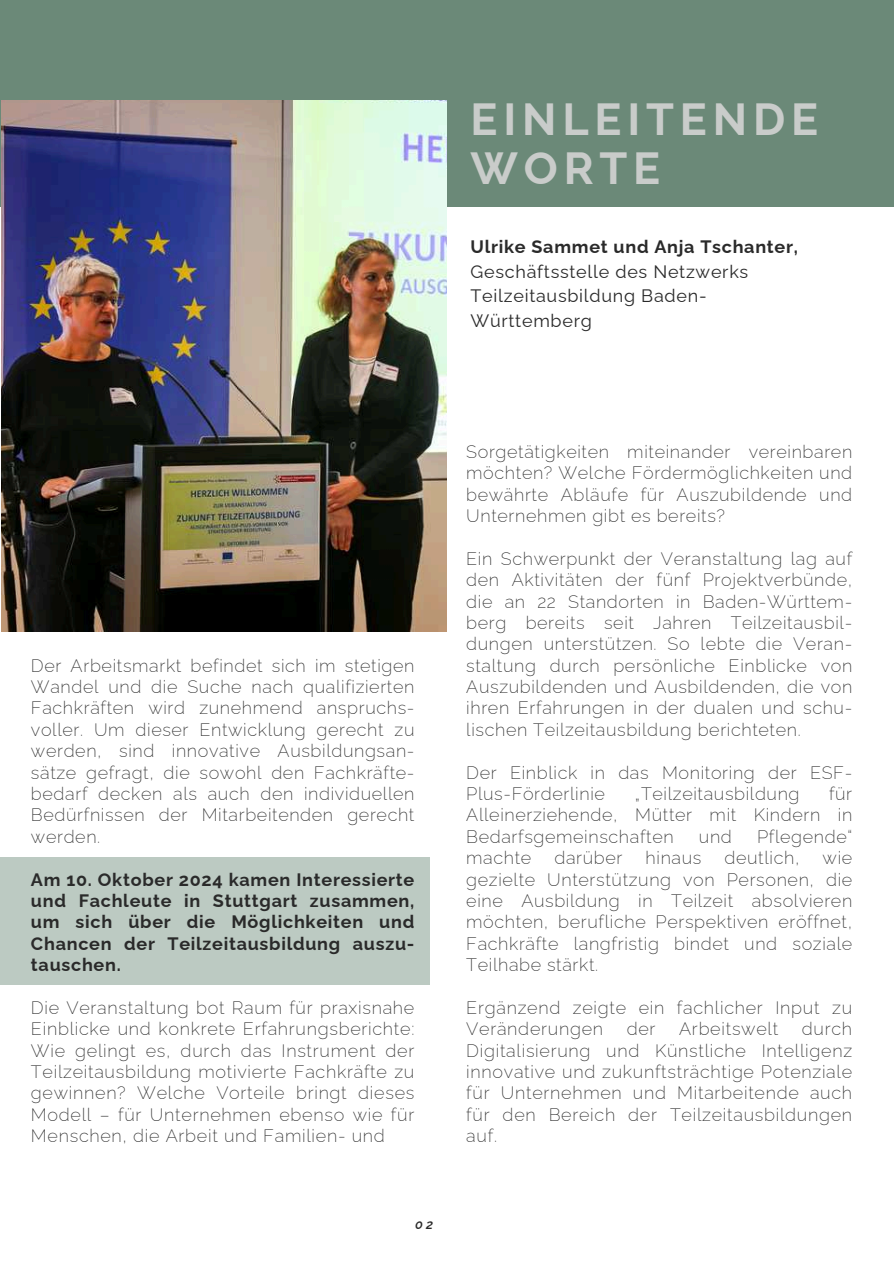
<style>
.page{position:relative;width:894px;height:1264px;background:#fff}
.page>*{position:absolute;margin:0;border:0;box-sizing:border-box;transform-origin:0 0}
.t1{font:700 45px/49.5px "Raleway";letter-spacing:.13em;color:#c9ccca}
.t2{font:200 18px/21.3px "Raleway";letter-spacing:.035em;color:#2a2a2a;text-align:justify}
.t3{font:700 18px/21.3px "Raleway";letter-spacing:.04em;color:#2a2a2a;text-align:justify}
.t4{font:18px/24.8px "Raleway";letter-spacing:.04em;color:#2a2a2a}
.t5{font:italic 600 13.2px "Raleway";color:#2a2a2a}
</style>
<div class="page">
<div style="left:0;top:0;width:893px;height:207px;background:#6b8978"></div>
<img style="left:1px;top:100px;width:445px;height:531px">
<div style="left:0;top:857px;width:429px;height:128px;background:#bccac2"></div>
<h1 class="t1" style="left:470px;top:89px;width:349px">EINLEITENDE<br>WORTE</h1>
<p class="t3" style="left:470px;top:234px;width:329px">Ulrike Sammet und Anja Tschanter,</p>
<p class="t4" style="left:470px;top:257px;width:279px">Geschäftsstelle des Netzwerks<br>Teilzeitausbildung Baden-<br>Württemberg</p>
<p class="t2" style="left:31px;top:652px;width:385px">Der Arbeitsmarkt befindet sich im stetigen Wandel und die Suche nach qualifizierten Fachkräften wird zunehmend anspruchs&shy;voller. Um dieser Entwicklung gerecht zu werden, sind innovative Ausbildungsan&shy;sätze gefragt, die sowohl den Fachkräfte&shy;bedarf decken als auch den individuellen Bedürfnissen der Mitarbeitenden gerecht werden.</p>
<p class="t3" style="left:31px;top:866px;width:385px">Am 10. Oktober 2024 kamen Interessierte und Fachleute in Stuttgart zusammen, um sich über die Möglichkeiten und Chancen der Teilzeitausbildung auszu&shy;tauschen.</p>
<p class="t2" style="left:31px;top:994px;width:385px">Die Veranstaltung bot Raum für praxisnahe Einblicke und konkrete Erfahrungsberichte:<br>Wie gelingt es, durch das Instrument der Teilzeitausbildung motivierte Fachkräfte zu gewinnen? Welche Vorteile bringt dieses Modell – für Unternehmen ebenso wie für Menschen, die Arbeit und Familien- und</p>
<p class="t5" style="left:415px;top:1213px;width:19px">02</p>
<p class="t2" style="left:466px;top:439px;width:387px">Sorgetätigkeiten miteinander vereinbaren möchten? Welche Fördermöglichkeiten und bewährte Abläufe für Auszubildende und Unternehmen gibt es bereits?</p>
<p class="t2" style="left:466px;top:546px;width:387px">Ein Schwerpunkt der Veranstaltung lag auf den Aktivitäten der fünf Projektverbünde, die an 22 Standorten in Baden-Württem&shy;berg bereits seit Jahren Teilzeitausbil&shy;dungen unterstützen. So lebte die Veran&shy;staltung durch persönliche Einblicke von Auszubildenden und Ausbildenden, die von ihren Erfahrungen in der dualen und schu&shy;lischen Teilzeitausbildung berichteten.</p>
<p class="t2" style="left:466px;top:759px;width:387px">Der Einblick in das Monitoring der ESF-<br>Plus-Förderlinie</p>
<p class="t2" style="left:466px;top:781px;width:387px;text-indent:362px">für Alleinerziehende, Mütter mit Kindern in Bedarfsgemeinschaften</p>
<p class="t2" style="left:634px;top:781px;width:167px">„Teilzeitausbildung</p>
<p class="t2" style="left:698px;top:823px;width:34px">und</p>
<p class="t2" style="left:756px;top:823px;width:97px">Pflegende“</p>
<p class="t2" style="left:466px;top:845px;width:387px;text-indent:356px">wie gezielte Unterstützung von Personen, die eine Ausbildung in Teilzeit absolvieren möchten, berufliche Perspektiven eröffnet, Fachkräfte langfristig bindet und soziale Teilhabe stärkt.</p>
<p class="t2" style="left:466px;top:994px;width:387px">Ergänzend zeigte ein fachlicher Input zu<br>Veränderungen</p>
<p class="t2" style="left:466px;top:845px;width:67px">machte</p>
<p class="t2" style="left:554px;top:845px;width:70px">darüber</p>
<p class="t2" style="left:645px;top:845px;width:57px">hinaus</p>
<p class="t2" style="left:724px;top:845px;width:76px">deutlich,</p>
<p class="t2" style="left:466px;top:1016px;width:387px;text-indent:335px">durch Digitalisierung und Künstliche Intelligenz innovative und zukunftsträchtige Potenziale für Unternehmen und Mitarbeitende auch für den Bereich der Teilzeitausbildungen auf.</p>
<p class="t2" style="left:626px;top:1016px;width:30px">der</p>
<p class="t2" style="left:679px;top:1016px;width:101px">Arbeitswelt</p>
</div>
